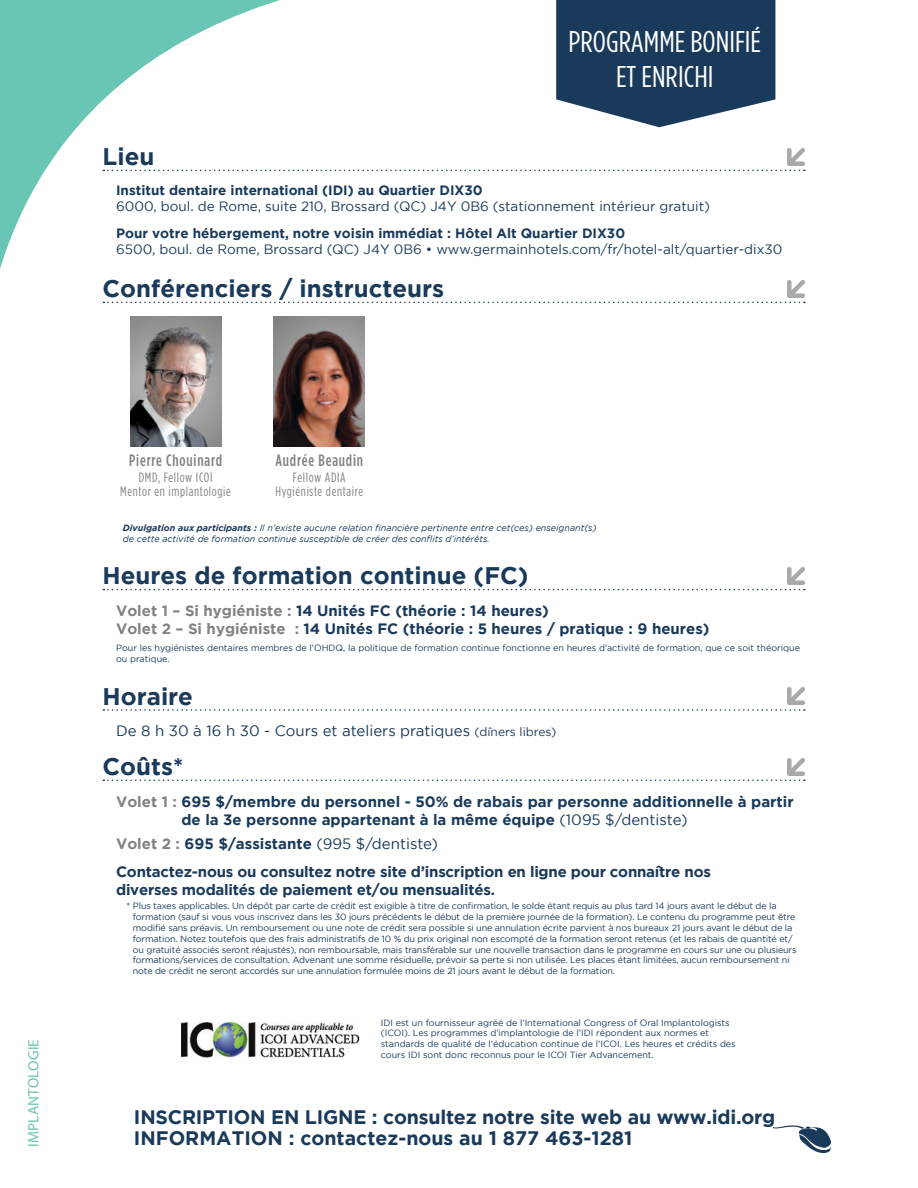
<style>
.page{position:relative;width:918px;height:1188px;background:#fff}
.page>*{position:absolute;margin:0;border:0;box-sizing:border-box;transform-origin:0 0}
.t1{font:30px/34.5px "Gotham Condensed";color:#fff;text-align:center;scale:1.07 1}
.titre_crédits{font:700 24px "Gotham";color:#1a3a5b}
.titre_conférenciers{font:700 24px "Gotham";color:#1a3a5b}
.titre_horaire{font:700 24px "Gotham";color:#1a3a5b}
.titre_coûts{font:700 24px "Gotham";color:#1a3a5b}
.titre_lieu{font:700 24px "Gotham";color:#1a3a5b}
.texte_objectifs_fin{font:700 19.5px "Gotham";letter-spacing:-.01em;color:#1a3a5b}
.nom_conférencier{font:500 16.5px "Gotham Condensed";letter-spacing:.05em;color:#808285}
.type_de_gens{font:700 15px/18px "Gotham";color:#1a3a5b}
.petit_texte{font:700 15px/18px "Gotham";letter-spacing:-.015em;color:#1a3a5b}
.texte_crédits{font:700 15px/18px "Gotham";color:#1a3a5b}
.jour{font:15px "Gotham";color:#1a3a5b}
.section_gestion_prat{font:15px "Myriad Pro";letter-spacing:.02em;color:#69c6b4}
.texte_lieu{font:13.5px "Gotham";color:#1a3a5b}
.texte_lieu_bold{font:700 13.5px "Gotham";color:#1a3a5b}
.nom_conférencier-2{font:13.5px/13.5px "Gotham Condensed";letter-spacing:.05em;color:#808285;text-align:center}
.petit_texte-2{font:9px/10.8px "Gotham";letter-spacing:-.015em;color:#1a3a5b}
.texte_objectifs{font:9px/10.8px "Gotham";color:#1a3a5b}
.petit_texte-3{font:italic 9px/10.8px "Gotham";color:#1a3a5b}
.s1{font-weight:700}
.s2{color:#808285}
.s3{font-size:12px}
.s4{font-weight:400}
</style>
<div class="page">
<svg style="left:469px;top:170px;width:336px;height:1px"></svg>
<svg style="left:469px;top:302px;width:336px;height:1px"></svg>
<svg style="left:103px;top:589px;width:702px;height:1px"></svg>
<svg style="left:103px;top:709px;width:702px;height:2px"></svg>
<svg style="left:103px;top:780px;width:702px;height:1px"></svg>
<img style="left:787px;top:148px;width:18px;height:17px">
<img style="left:787px;top:280px;width:18px;height:17px">
<img style="left:787px;top:567px;width:18px;height:17px">
<img style="left:787px;top:688px;width:18px;height:17px">
<img style="left:787px;top:758px;width:18px;height:17px">
<svg style="left:556px;top:0;width:219px;height:127px;background:#334f6c"></svg>
<svg style="left:0;top:0;width:466px;height:325px"></svg>
<img style="left:130px;top:316px;width:91px;height:130px">
<img style="left:274px;top:316px;width:91px;height:130px">
<img style="left:182px;top:1022px;width:178px;height:36px">
<img style="left:773px;top:1125px;width:57px;height:28px">
<p class="section_gestion_prat" style="left:24px;top:1147px;width:110px;rotate:-90deg">IMPLANTOLOGIE</p>
<p class="t1" style="left:569px;top:24px;width:181px">PROGRAMME BONIFIÉ<br>ET ENRICHI</p>
<p class="titre_lieu" style="left:103px;top:143px;width:53px">Lieu</p>
<p class="texte_lieu_bold" style="left:116px;top:182px;width:368px">Institut dentaire international (IDI) au Quartier DIX30</p>
<p class="texte_lieu" style="left:116px;top:199px;width:595px">6000, boul. de Rome, suite 210, Brossard (QC) J4Y 0B6 (stationnement intérieur gratuit)</p>
<p class="texte_lieu_bold" style="left:116px;top:226px;width:511px">Pour votre hébergement, notre voisin immédiat : Hôtel Alt Quartier DIX30</p>
<p class="texte_lieu" style="left:116px;top:242px;width:668px">6500, boul. de Rome, Brossard (QC) J4Y 0B6 • www.germainhotels.com/fr/hotel-alt/quartier-dix30</p>
<p class="titre_conférenciers" style="left:103px;top:275px;width:343px">Conférenciers / instructeurs</p>
<p class="nom_conférencier" style="left:129px;top:451px;width:94px">Pierre Chouinard</p>
<p class="nom_conférencier-2" style="left:120px;top:471px;width:112px">DMD, Fellow ICOI<br>Mentor en implantologie</p>
<p class="nom_conférencier" style="left:275px;top:451px;width:89px">Audrée Beaudin</p>
<p class="nom_conférencier-2" style="left:275px;top:471px;width:89px">Fellow ADIA<br>Hygiéniste dentaire</p>
<p class="petit_texte-3" style="left:123px;top:523px;width:475px"><span class="s1">Divulgation aux participants :</span> Il n’existe aucune relation financière pertinente entre cet(ces) enseignant(s) de cette activité de formation continue susceptible de créer des conflits d’intérêts.</p>
<p class="titre_crédits" style="left:103px;top:562px;width:427px">Heures de formation continue (FC)</p>
<p class="texte_crédits" style="left:116px;top:601px;width:595px"><span class="s2">Volet 1 – Si hygiéniste :</span> 14 Unités FC (théorie : 14 heures)<br><span class="s2">Volet 2 – Si hygiéniste :</span> 14 Unités FC (théorie : 5 heures / pratique : 9 heures)</p>
<p class="petit_texte-2" style="left:116px;top:643px;width:686px">Pour les hygiénistes dentaires membres de l’OHDQ, la politique de formation continue fonctionne en heures d’activité de formation, que ce soit théorique ou pratique.</p>
<p class="titre_horaire" style="left:103px;top:683px;width:92px">Horaire</p>
<p class="jour" style="left:116px;top:723px;width:442px">De 8 h 30 à 16 h 30 - Cours et ateliers pratiques <span class="s3">(dîners libres)</span></p>
<p class="titre_coûts" style="left:103px;top:753px;width:82px">Coûts*</p>
<p class="type_de_gens" style="left:182px;top:792px;width:614px;text-indent:-65px"><span class="s2">Volet 1 :</span> 695 $/membre du personnel - 50% de rabais par personne additionnelle à partir de la 3e personne appartenant à la même équipe <span class="s4">(1095 $/dentiste)</span></p>
<p class="type_de_gens" style="left:116px;top:835px;width:324px"><span class="s2">Volet 2 :</span> 695 $/assistante <span class="s4">(995 $/dentiste)</span></p>
<p class="petit_texte" style="left:116px;top:863px;width:596px">Contactez-nous ou consultez notre site d’inscription en ligne pour connaître nos diverses modalités de paiement et/ou mensualités.</p>
<p class="petit_texte-2" style="left:133px;top:901px;width:665px;text-indent:-6px">* Plus taxes applicables. Un dépôt par carte de crédit est exigible à titre de confirmation, le solde étant requis au plus tard 14 jours avant le début de la formation (sauf si vous vous inscrivez dans les 30 jours précédents le début de la première journée de la formation). Le contenu du programme peut être modifié sans préavis. Un remboursement ou une note de crédit sera possible si une annulation écrite parvient à nos bureaux 21 jours avant le début de la formation. Notez toutefois que des frais administratifs de 10 % du prix original non escompté de la formation seront retenus (et les rabais de quantité et/ ou gratuité associés seront réajustés), non remboursable, mais transférable sur une nouvelle transaction dans le programme en cours sur une ou plusieurs formations/services de consultation. Advenant une somme résiduelle, prévoir sa perte si non utilisée. Les places étant limitées, aucun remboursement ni note de crédit ne seront accordés sur une annulation formulée moins de 21 jours avant le début de la formation.</p>
<p class="texte_objectifs" style="left:381px;top:1017px;width:356px">IDI est un fournisseur agréé de l’International Congress of Oral Implantologists (ICOI). Les programmes d’implantologie de l’IDI répondent aux normes et standards de qualité de l’éducation continue de l’ICOI. Les heures et crédits des cours IDI sont donc reconnus pour le ICOI Tier Advancement.</p>
<p class="texte_objectifs_fin" style="left:134px;top:1106px;width:643px">INSCRIPTION EN LIGNE : consultez notre site web au www.idi.org</p>
<p class="texte_objectifs_fin" style="left:134px;top:1127px;width:500px">INFORMATION : contactez-nous au 1 877 463-1281</p>
</div>
